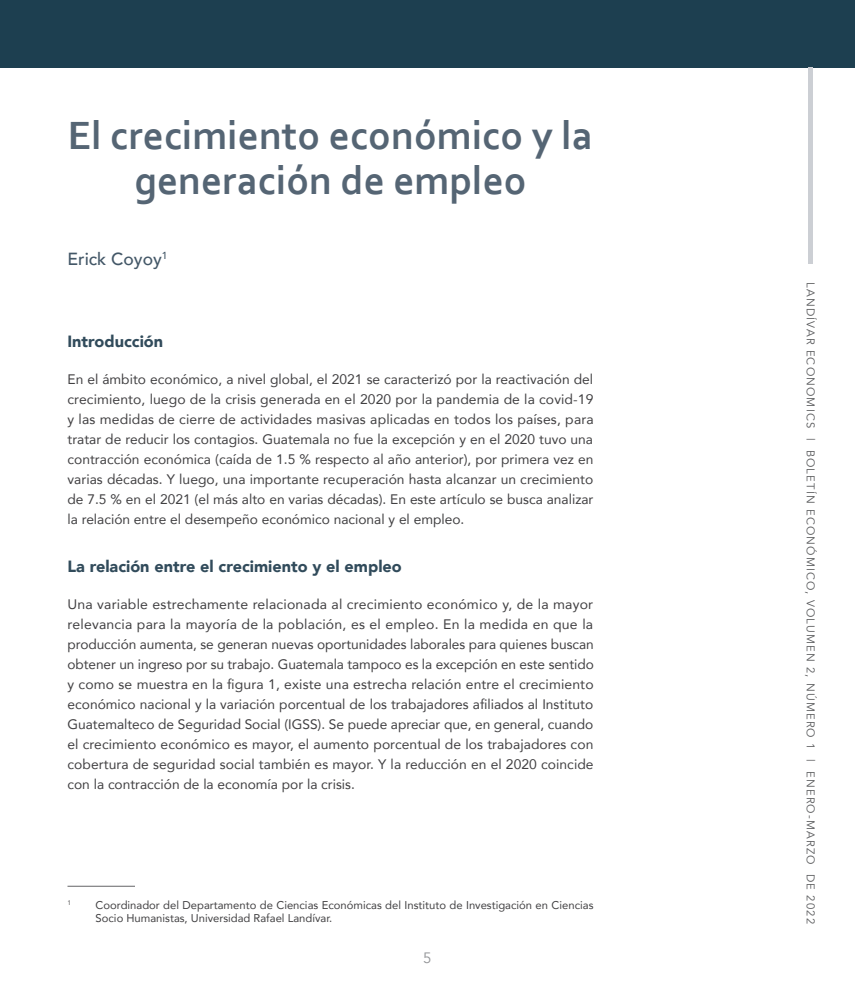
<style>
.page{position:relative;width:855px;height:990px;background:#fff}
.page>*{position:absolute;margin:0;border:0;box-sizing:border-box;transform-origin:0 0}
.t1{font:700 41.25px/45px "Corbel";color:#556574;text-align:center}
.t2{font:500 17.5px "Avenir";color:#435767}
.t3{font:900 16.25px "Avenir";color:#314b5b}
.t4{font:15px "Avenir";color:#939598}
.t5{font:13.75px/20px "Avenir";color:#414042;text-align:justify}
.t6{font:11.25px/13.8px "Avenir";color:#414042}
.t7{font:11.25px "Avenir";letter-spacing:.1em;color:#58595b}
.t8{font:6.5px "Avenir";color:#414042}
</style>
<div class="page">
<div style="left:0;top:0;width:855px;height:68px;background:#1d3f50"></div>
<div style="left:808px;top:68px;width:5px;height:196px;background:#cccfd4"></div>
<hr style="left:68px;top:886px;width:67px;height:1px;background:#636466">
<h1 class="t1" style="left:68px;top:112px;width:527px">El crecimiento económico y la generación de empleo</h1>
<p class="t2" style="left:68px;top:244px;width:102px">Erick Coyoy<sup>1</sup></p>
<p class="t3" style="left:68px;top:327px;width:97px">Introducción</p>
<p class="t5" style="left:68px;top:369px;width:528px">En el ámbito económico, a nivel global, el 2021 se caracterizó por la reactivación del crecimiento, luego de la crisis generada en el 2020 por la pandemia de la covid-19 y las medidas de cierre de actividades masivas aplicadas en todos los países, para tratar de reducir los contagios. Guatemala no fue la excepción y en el 2020 tuvo una contracción económica (caída de 1.5 % respecto al año anterior), por primera vez en varias décadas. Y luego, una importante recuperación hasta alcanzar un crecimiento de 7.5 % en el 2021 (el más alto en varias décadas). En este artículo se busca analizar la relación entre el desempeño económico nacional y el empleo.</p>
<p class="t3" style="left:68px;top:552px;width:336px">La relación entre el crecimiento y el empleo</p>
<p class="t5" style="left:68px;top:594px;width:528px">Una variable estrechamente relacionada al crecimiento económico y, de la mayor relevancia para la mayoría de la población, es el empleo. En la medida en que la producción aumenta, se generan nuevas oportunidades laborales para quienes buscan obtener un ingreso por su trabajo. Guatemala tampoco es la excepción en este sentido y como se muestra en la figura 1, existe una estrecha relación entre el crecimiento económico nacional y la variación porcentual de los trabajadores afiliados al Instituto Guatemalteco de Seguridad Social (IGSS). Se puede apreciar que, en general, cuando el crecimiento económico es mayor, el aumento porcentual de los trabajadores con cobertura de seguridad social también es mayor. Y la reducción en el 2020 coincide con la contracción de la economía por la crisis.</p>
<p class="t8" style="left:68px;top:899px;width:5px">1</p>
<p class="t6" style="left:96px;top:898px;width:499px">Coordinador del Departamento de Ciencias Económicas del Instituto de Investigación en Ciencias<br>Socio Humanistas, Universidad Rafael Landívar.</p>
<p class="t4" style="left:423px;top:948px;width:10px">5</p>
<p class="t7" style="left:817px;top:282px;width:643px;rotate:90deg">LANDÍVAR ECONOMICS | BOLETÍN ECONÓMICO, VOLUMEN 2, NÚMERO 1 | ENERO-MARZO DE 2022</p>
</div>
